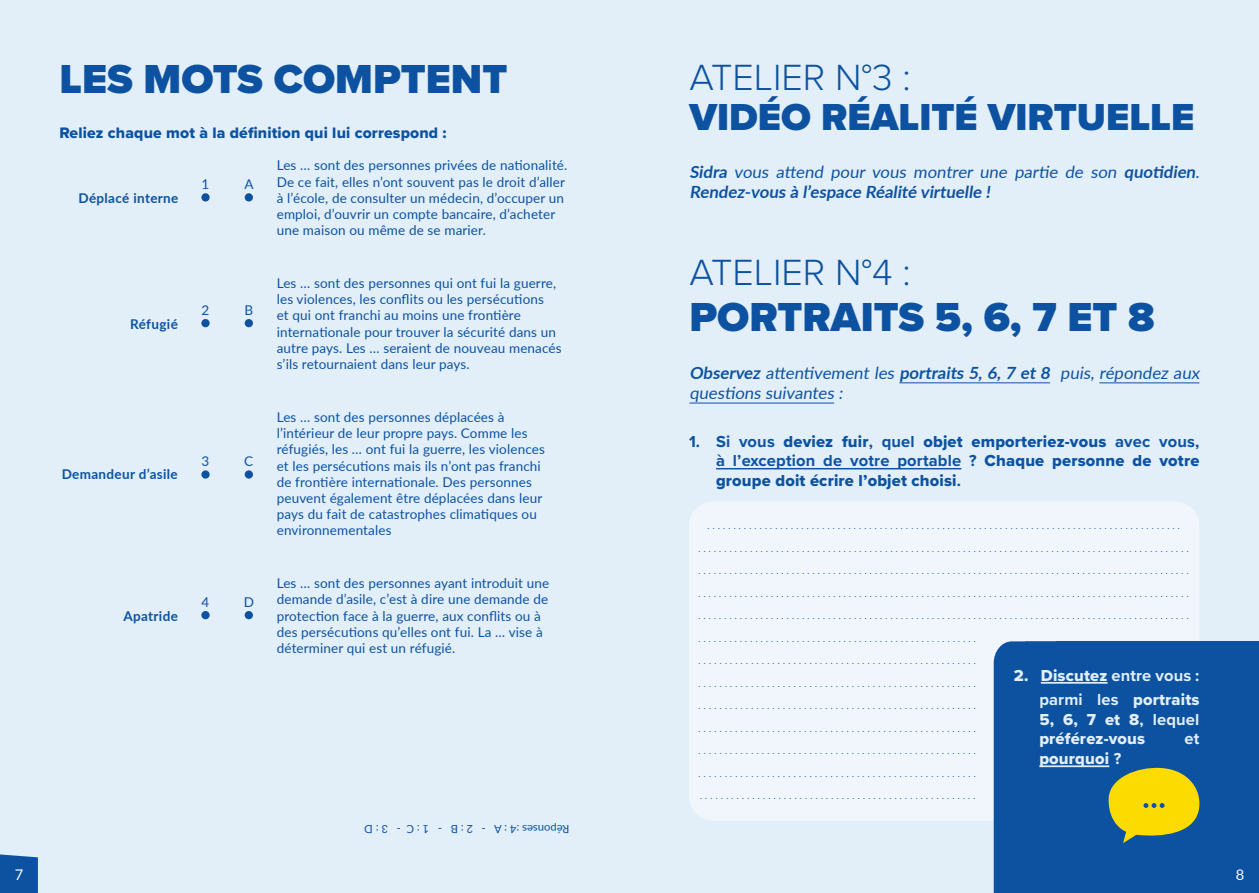
<style>
.page{position:relative;width:1259px;height:893px;background:#fff}
.page>*{position:absolute;margin:0;border:0;box-sizing:border-box;transform-origin:0 0}
.t1{font:900 42px "Proxima Nova";color:#0d52a1}
.t2{font:900 39px "Proxima Nova";color:#0d52a1}
.t3{font:300 37.8px "Proxima Nova";color:#0d52a1}
.t4{font:100 16.8px/22.5px "Lato";color:#0d52a1}
.t5{font:700 16.8px/20.1px "Lato";color:#0d52a1}
.t6{font:16.8px/20.1px "Lato";color:#0d52a1}
.t7{font:16.5px "Proxima Nova Extrabld";letter-spacing:.01em;color:#0d52a1}
.t8{font:16.5px/24px "Proxima Nova Extrabld";letter-spacing:.01em;color:#e2eff8;text-align:right}
.t9{font:700 16.5px "Proxima Nova";letter-spacing:.01em;color:#0d52a1}
.t10{font:700 16.5px "Proxima Nova";color:#e2eff8}
.t11{font:15.75px "Proxima Nova Extrabld";letter-spacing:.01em;color:#0d52a1}
.t12{font:14.7px "Lato";color:#fff}
.t13{font:13.5px/16.2px "Lato";letter-spacing:.01em;color:#0d52a1}
.t14{font:700 13.5px "Lato";letter-spacing:.025em;color:#0d52a1}
.t15{font:11.25px "Lato";color:#0d52a1}
.s1{font-weight:400}
.s2{font-weight:700}
.s3{font-family:"Proxima Nova";font-weight:700}
.s4{font-family:"Proxima Nova Extrabld";font-weight:400}
</style>
<div class="page">
<div style="left:629px;top:0;width:630px;height:893px;background:#e2eff8"></div>
<div style="left:0;top:0;width:629px;height:893px;background:#e2eff8"></div>
<hr style="left:899px;top:382px;width:151px;height:1px;background:#0d52a1">
<hr style="left:1099px;top:382px;width:100px;height:1px;background:#0d52a1">
<hr style="left:689px;top:403px;width:145px;height:1px;background:#0d52a1">
<div style="left:689px;top:502px;width:510px;height:319px;background:#f0f6fb;border-radius:24px"></div>
<hr style="left:716px;top:468px;width:245px;height:1px;background:#0d52a1">
<svg style="left:0;top:854px;width:38px;height:39px"></svg>
<div style="left:993px;top:641px;width:266px;height:252px;background:#0d52a1"></div>
<div style="left:1056px;top:641px;width:203px;height:152px;background:#0d52a1"></div>
<hr style="left:1041px;top:682px;width:66px;height:2px;background:#e2eff8">
<hr style="left:1039px;top:765px;width:70px;height:2px;background:#e2eff8">
<svg style="left:1108px;top:766px;width:95px;height:77px;background:#b0af32"></svg>
<svg style="left:1221px;top:854px;width:38px;height:39px"></svg>
<div style="left:201px;top:193px;width:9px;height:9px;background:#0d52a1;border-radius:50%"></div>
<div style="left:201px;top:319px;width:9px;height:8px;background:#0d52a1;border-radius:50%"></div>
<div style="left:245px;top:319px;width:8px;height:8px;background:#0d52a1;border-radius:50%"></div>
<div style="left:245px;top:470px;width:8px;height:9px;background:#0d52a1;border-radius:50%"></div>
<div style="left:245px;top:611px;width:8px;height:8px;background:#0d52a1;border-radius:50%"></div>
<div style="left:201px;top:611px;width:9px;height:8px;background:#0d52a1;border-radius:50%"></div>
<div style="left:201px;top:470px;width:9px;height:9px;background:#0d52a1;border-radius:50%"></div>
<div style="left:245px;top:193px;width:8px;height:9px;background:#0d52a1;border-radius:50%"></div>
<h1 class="t1" style="left:60px;top:48px;width:449px">LES MOTS COMPTENT</h1>
<p class="t11" style="left:60px;top:121px;width:388px">Reliez chaque mot à la définition qui lui correspond :</p>
<p class="t13" style="left:277px;top:157px;width:292px">Les … sont des personnes privées de nationalité.<br>De ce fait, elles n’ont souvent pas le droit d’aller à l’école, de consulter un médecin, d’occuper un emploi, d’ouvrir un compte bancaire, d’acheter une maison ou même de se marier.</p>
<p class="t13" style="left:202px;top:175px;width:9px">1</p>
<p class="t13" style="left:244px;top:175px;width:11px">A</p>
<p class="t14" style="left:79px;top:188px;width:101px">Déplacé interne</p>
<p class="t14" style="left:130px;top:314px;width:49px">Réfugié</p>
<p class="t13" style="left:202px;top:301px;width:9px">2</p>
<p class="t14" style="left:62px;top:464px;width:118px">Demandeur d’asile</p>
<p class="t13" style="left:202px;top:452px;width:9px">3</p>
<p class="t14" style="left:123px;top:606px;width:56px">Apatride</p>
<p class="t13" style="left:202px;top:593px;width:9px">4</p>
<p class="t13" style="left:244px;top:301px;width:10px">B</p>
<p class="t13" style="left:244px;top:452px;width:11px">C</p>
<p class="t13" style="left:244px;top:593px;width:12px">D</p>
<p class="t13" style="left:277px;top:274px;width:286px">Les … sont des personnes qui ont fui la guerre, les violences, les conflits ou les persécutions<br>et qui ont franchi au moins une frontière internationale pour trouver la sécurité dans un autre pays. Les … seraient de nouveau menacés s’ils retournaient dans leur pays.</p>
<p class="t13" style="left:277px;top:408px;width:270px">Les … sont des personnes déplacées à l’intérieur de leur propre pays. Comme les réfugiés, les … ont fui la guerre, les violences et les persécutions mais ils n’ont pas franchi de frontière internationale. Des personnes peuvent également être déplacées dans leur pays du fait de catastrophes climatiques ou environnementales</p>
<p class="t13" style="left:277px;top:575px;width:274px">Les … sont des personnes ayant introduit une demande d’asile, c’est à dire une demande de protection face à la guerre, aux conflits ou à des persécutions qu’elles ont fui. La … vise à déterminer qui est un réfugié.</p>
<p class="t12" style="left:15px;top:864px;width:10px">7</p>
<p class="t15" style="left:569px;top:837px;width:207px;rotate:-180deg">Réponses :4 : A - 2 : B - 1 : C - 3 : D</p>
<h3 class="t3" style="left:689px;top:49px;width:223px">ATELIER N°3 :</h3>
<h2 class="t2" style="left:689px;top:88px;width:506px">VIDÉO RÉALITÉ VIRTUELLE</h2>
<p class="t5" style="left:689px;top:161px;width:514px">Sidra <span class="s1">vous attend pour vous montrer une partie de son</span> quotidien<span class="s1">.<br></span>Rendez-vous à l’espace Réalité virtuelle !</p>
<h3 class="t3" style="left:689px;top:244px;width:223px">ATELIER N°4 :</h3>
<h1 class="t1" style="left:689px;top:286px;width:466px">PORTRAITS 5, 6, 7 ET 8</h1>
<p class="t6" style="left:689px;top:362px;width:514px"><span class="s2">Observez</span> attentivement les <span class="s2">portraits 5, 6, 7 et 8</span> puis, répondez aux questions suivantes :</p>
<p class="t7" style="left:689px;top:429px;width:512px"><span class="s3">1. Si vous</span> deviez fuir<span class="s3">, quel</span> objet emporteriez-vous <span class="s3">avec vous,</span></p>
<p class="t9" style="left:716px;top:449px;width:485px">à l’exception de votre portable ? <span class="s4">Chaque personne de votre</span></p>
<p class="t7" style="left:716px;top:468px;width:246px">groupe doit écrire l’objet choisi<span class="s3">.</span></p>
<p class="t4" style="left:697px;top:511px;width:493px;text-indent:9px">........................................................................................... ............................................................................................... ............................................................................................... ............................................................................................... ............................................................................................... ...................................................... ..................................................... ..................................................... ..................................................... ..................................................... ..................................................... ..................................................... .....................................................</p>
<p class="t8" style="left:1014px;top:663px;width:187px">2. Discutez <span class="s3">entre vous : parmi les</span> portraits</p>
<p class="t8" style="left:1039px;top:709px;width:162px;line-height:19.8px;text-align:left">5, 6, 7 et 8<span class="s3">, lequel </span>préférez-vous</p>
<p class="t10" style="left:1184px;top:726px;width:16px">et</p>
<p class="t8" style="left:1039px;top:746px;width:83px">pourquoi <span class="s3">?</span></p>
<p class="t12" style="left:1235px;top:864px;width:10px">8</p>
</div>
